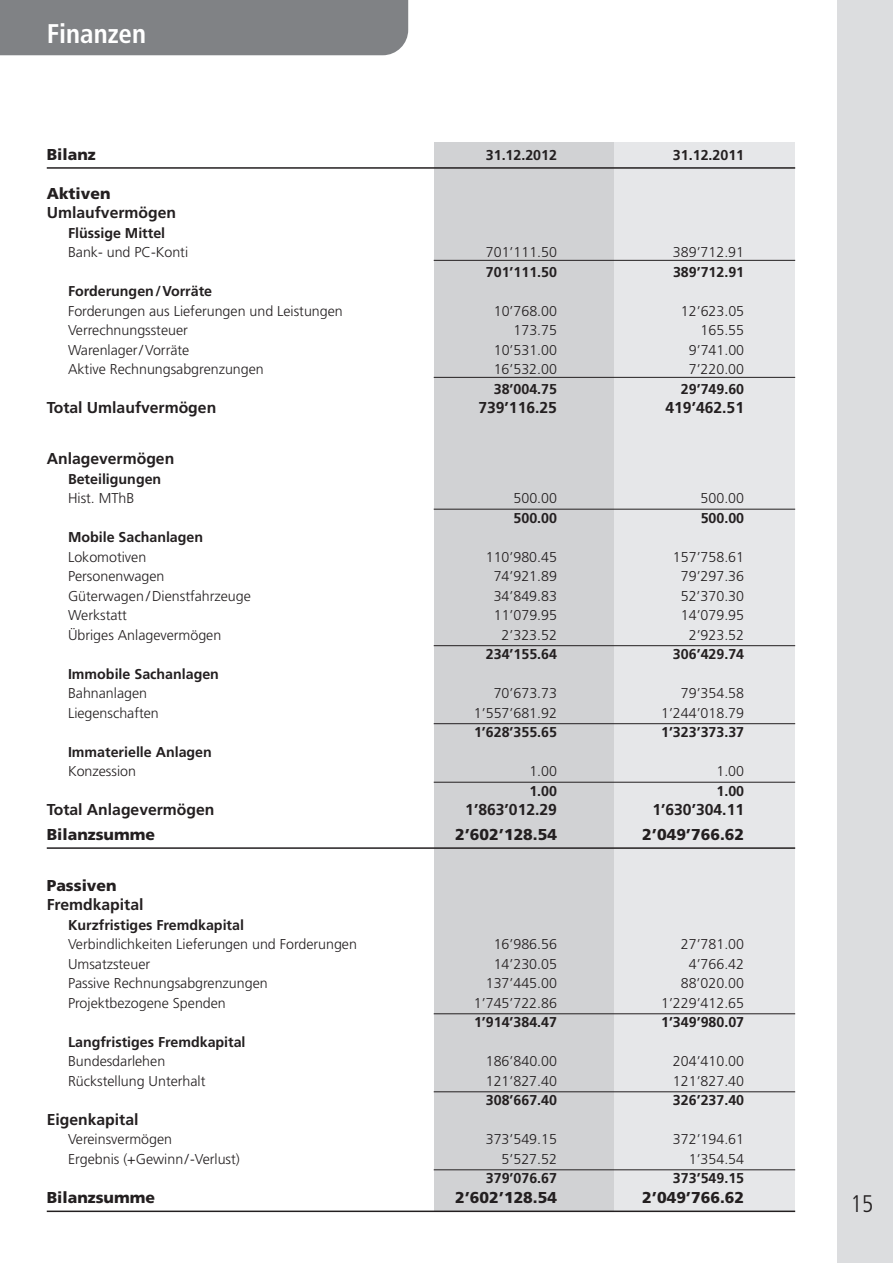
<style>
.page{position:relative;width:893px;height:1263px;background:#fff}
.page>*{position:absolute;margin:0;border:0;box-sizing:border-box;transform-origin:0 0}
.t1{font:700 condensed 27px "Frutiger";color:#fff}
.t2{font:300 condensed 24px "Frutiger";color:#231f20}
.t3{font:700 15.75px "Frutiger";color:#231f20}
.t4{font:900 15.75px "Frutiger";color:#231f20}
.t5{font:300 14.25px "Frutiger";color:#231f20}
.t6{font:700 14.25px "Frutiger";color:#231f20}
.s1{font-family:"Koz Min Pr 6 N Medium Proportional";font-weight:400}
</style>
<div class="page">
<div style="left:838px;top:0;width:55px;height:1263px;background:#dcdddf"></div>
<div style="left:0;top:0;width:408px;height:55px;background:#808285"></div>
<div style="left:434px;top:142px;width:180px;height:1070px;background:#d1d2d4"></div>
<div style="left:614px;top:142px;width:181px;height:1070px;background:#e6e7e9"></div>
<hr style="left:47px;top:167px;width:748px;height:2px;background:#231f20">
<hr style="left:434px;top:260px;width:361px;height:1px;background:#231f20">
<hr style="left:434px;top:377px;width:361px;height:1px;background:#231f20">
<hr style="left:434px;top:509px;width:361px;height:1px;background:#231f20">
<hr style="left:434px;top:645px;width:361px;height:1px;background:#231f20">
<hr style="left:434px;top:723px;width:361px;height:1px;background:#231f20">
<hr style="left:434px;top:782px;width:361px;height:1px;background:#231f20">
<hr style="left:47px;top:847px;width:748px;height:2px;background:#231f20">
<hr style="left:434px;top:1013px;width:361px;height:1px;background:#231f20">
<hr style="left:434px;top:1091px;width:361px;height:1px;background:#231f20">
<hr style="left:434px;top:1169px;width:361px;height:1px;background:#231f20">
<hr style="left:47px;top:1210px;width:748px;height:2px;background:#231f20">
<h1 class="t1" style="left:47px;top:17px;width:101px">Finanzen</h1>
<p class="t4" style="left:47px;top:144px;width:50px">Bilanz</p>
<p class="t6" style="left:486px;top:146px;width:73px">31.12.2012</p>
<p class="t6" style="left:673px;top:146px;width:73px">31.12.2011</p>
<p class="t4" style="left:47px;top:183px;width:65px">Aktiven</p>
<p class="t3" style="left:47px;top:203px;width:131px">Umlaufvermögen</p>
<p class="t6" style="left:68px;top:224px;width:99px">Flüssige Mittel</p>
<p class="t5" style="left:68px;top:244px;width:122px">Bank- und PC-Konti</p>
<p class="t5" style="left:486px;top:244px;width:73px">701’111.50</p>
<p class="t5" style="left:673px;top:244px;width:73px">389’712.91</p>
<p class="t6" style="left:486px;top:263px;width:73px">701’111.50</p>
<p class="t6" style="left:673px;top:263px;width:73px">389’712.91</p>
<p class="t6" style="left:68px;top:283px;width:146px">Forderungen/Vorräte</p>
<p class="t5" style="left:68px;top:303px;width:276px">Forderungen aus Lieferungen und Leistungen</p>
<p class="t5" style="left:494px;top:303px;width:65px">10’768.00</p>
<p class="t5" style="left:681px;top:303px;width:65px">12’623.05</p>
<p class="t5" style="left:68px;top:322px;width:121px">Verrechnungssteuer</p>
<p class="t5" style="left:513px;top:322px;width:45px">173.75</p>
<p class="t5" style="left:701px;top:322px;width:45px">165.55</p>
<p class="t5" style="left:68px;top:342px;width:123px">Warenlager/ Vorräte</p>
<p class="t5" style="left:494px;top:342px;width:65px">10’531.00</p>
<p class="t5" style="left:689px;top:342px;width:57px">9’741.00</p>
<p class="t5" style="left:68px;top:361px;width:197px">Aktive Rechnungsabgrenzungen</p>
<p class="t5" style="left:494px;top:361px;width:65px">16’532.00</p>
<p class="t5" style="left:689px;top:361px;width:57px">7’220.00</p>
<p class="t6" style="left:494px;top:380px;width:65px">38’004.75</p>
<p class="t6" style="left:681px;top:380px;width:65px">29’749.60</p>
<p class="t3" style="left:47px;top:398px;width:171px">Total Umlaufvermögen</p>
<p class="t3" style="left:478px;top:398px;width:80px">739’116.25</p>
<p class="t3" style="left:665px;top:398px;width:80px">419’462.51</p>
<p class="t3" style="left:47px;top:449px;width:129px">Anlagevermögen</p>
<p class="t6" style="left:68px;top:470px;width:95px">Beteiligungen</p>
<p class="t5" style="left:68px;top:490px;width:68px">Hist. MThB</p>
<p class="t5" style="left:513px;top:490px;width:45px">500.00</p>
<p class="t5" style="left:701px;top:490px;width:45px">500.00</p>
<p class="t6" style="left:514px;top:509px;width:45px">500.00</p>
<p class="t6" style="left:701px;top:509px;width:45px">500.00</p>
<p class="t6" style="left:68px;top:529px;width:137px">Mobile Sachanlagen</p>
<p class="t5" style="left:68px;top:549px;width:80px">Lokomotiven</p>
<p class="t5" style="left:486px;top:549px;width:73px">110’980.45</p>
<p class="t5" style="left:673px;top:549px;width:73px">157’758.61</p>
<p class="t5" style="left:68px;top:568px;width:98px">Personenwagen</p>
<p class="t5" style="left:494px;top:568px;width:65px">74’921.89</p>
<p class="t5" style="left:681px;top:568px;width:65px">79’297.36</p>
<p class="t5" style="left:68px;top:588px;width:184px">Gu<span class="s1">̈</span>terwagen / Dienstfahrzeuge</p>
<p class="t5" style="left:494px;top:588px;width:65px">34’849.83</p>
<p class="t5" style="left:681px;top:588px;width:65px">52’370.30</p>
<p class="t5" style="left:68px;top:607px;width:61px">Werkstatt</p>
<p class="t5" style="left:494px;top:607px;width:65px">11’079.95</p>
<p class="t5" style="left:681px;top:607px;width:65px">14’079.95</p>
<p class="t5" style="left:68px;top:627px;width:155px">Übriges Anlagevermögen</p>
<p class="t5" style="left:502px;top:627px;width:57px">2’323.52</p>
<p class="t5" style="left:689px;top:627px;width:57px">2’923.52</p>
<p class="t6" style="left:486px;top:646px;width:73px">234’155.64</p>
<p class="t6" style="left:673px;top:646px;width:73px">306’429.74</p>
<p class="t6" style="left:68px;top:665px;width:152px">Immobile Sachanlagen</p>
<p class="t5" style="left:68px;top:685px;width:81px">Bahnanlagen</p>
<p class="t5" style="left:494px;top:685px;width:65px">70’673.73</p>
<p class="t5" style="left:681px;top:685px;width:65px">79’354.58</p>
<p class="t5" style="left:68px;top:705px;width:92px">Liegenschaften</p>
<p class="t5" style="left:474px;top:705px;width:85px">1’557’681.92</p>
<p class="t5" style="left:661px;top:705px;width:85px">1’244’018.79</p>
<p class="t6" style="left:474px;top:724px;width:85px">1’628’355.65</p>
<p class="t6" style="left:661px;top:724px;width:85px">1’323’373.37</p>
<p class="t6" style="left:68px;top:743px;width:145px">Immaterielle Anlagen</p>
<p class="t5" style="left:68px;top:763px;width:69px">Konzession</p>
<p class="t5" style="left:529px;top:763px;width:29px">1.00</p>
<p class="t5" style="left:716px;top:763px;width:29px">1.00</p>
<p class="t6" style="left:529px;top:782px;width:29px">1.00</p>
<p class="t6" style="left:716px;top:782px;width:29px">1.00</p>
<p class="t3" style="left:47px;top:800px;width:169px">Total Anlagevermögen</p>
<p class="t3" style="left:465px;top:800px;width:93px">1’863’012.29</p>
<p class="t3" style="left:652px;top:800px;width:93px">1’630’304.11</p>
<p class="t4" style="left:47px;top:825px;width:110px">Bilanzsumme</p>
<p class="t4" style="left:455px;top:825px;width:103px">2’602’128.54</p>
<p class="t4" style="left:642px;top:825px;width:103px">2’049’766.62</p>
<p class="t4" style="left:47px;top:876px;width:71px">Passiven</p>
<p class="t3" style="left:47px;top:896px;width:98px">Fremdkapital</p>
<p class="t6" style="left:68px;top:916px;width:177px">Kurzfristiges Fremdkapital</p>
<p class="t5" style="left:68px;top:936px;width:290px">Verbindlichkeiten Lieferungen und Forderungen</p>
<p class="t5" style="left:494px;top:936px;width:65px">16’986.56</p>
<p class="t5" style="left:681px;top:936px;width:65px">27’781.00</p>
<p class="t5" style="left:68px;top:956px;width:84px">Umsatzsteuer</p>
<p class="t5" style="left:494px;top:956px;width:65px">14’230.05</p>
<p class="t5" style="left:689px;top:956px;width:57px">4’766.42</p>
<p class="t5" style="left:68px;top:975px;width:201px">Passive Rechnungsabgrenzungen</p>
<p class="t5" style="left:486px;top:975px;width:73px">137’445.00</p>
<p class="t5" style="left:681px;top:975px;width:65px">88’020.00</p>
<p class="t5" style="left:68px;top:995px;width:159px">Projektbezogene Spenden</p>
<p class="t5" style="left:474px;top:995px;width:85px">1’745’722.86</p>
<p class="t5" style="left:661px;top:995px;width:85px">1’229’412.65</p>
<p class="t6" style="left:474px;top:1014px;width:85px">1’914’384.47</p>
<p class="t6" style="left:661px;top:1014px;width:85px">1’349’980.07</p>
<p class="t6" style="left:68px;top:1033px;width:179px">Langfristiges Fremdkapital</p>
<p class="t5" style="left:68px;top:1053px;width:99px">Bundesdarlehen</p>
<p class="t5" style="left:486px;top:1053px;width:73px">186’840.00</p>
<p class="t5" style="left:673px;top:1053px;width:73px">204’410.00</p>
<p class="t5" style="left:68px;top:1073px;width:139px">Ru<span class="s1">̈</span>ckstellung Unterhalt</p>
<p class="t5" style="left:486px;top:1073px;width:73px">121’827.40</p>
<p class="t5" style="left:673px;top:1073px;width:73px">121’827.40</p>
<p class="t6" style="left:486px;top:1092px;width:73px">308’667.40</p>
<p class="t6" style="left:673px;top:1092px;width:73px">326’237.40</p>
<p class="t3" style="left:47px;top:1110px;width:93px">Eigenkapital</p>
<p class="t5" style="left:68px;top:1131px;width:106px">Vereinsvermögen</p>
<p class="t5" style="left:486px;top:1131px;width:73px">373’549.15</p>
<p class="t5" style="left:673px;top:1131px;width:73px">372’194.61</p>
<p class="t5" style="left:68px;top:1151px;width:173px">Ergebnis (+Gewinn/-Verlust)</p>
<p class="t5" style="left:502px;top:1151px;width:57px">5’527.52</p>
<p class="t5" style="left:689px;top:1151px;width:57px">1’354.54</p>
<p class="t6" style="left:486px;top:1170px;width:73px">379’076.67</p>
<p class="t6" style="left:673px;top:1170px;width:73px">373’549.15</p>
<p class="t4" style="left:47px;top:1188px;width:110px">Bilanzsumme</p>
<p class="t4" style="left:455px;top:1188px;width:103px">2’602’128.54</p>
<p class="t4" style="left:642px;top:1188px;width:103px">2’049’766.62</p>
<h2 class="t2" style="left:850px;top:1189px;width:25px">15</h2>
</div>
